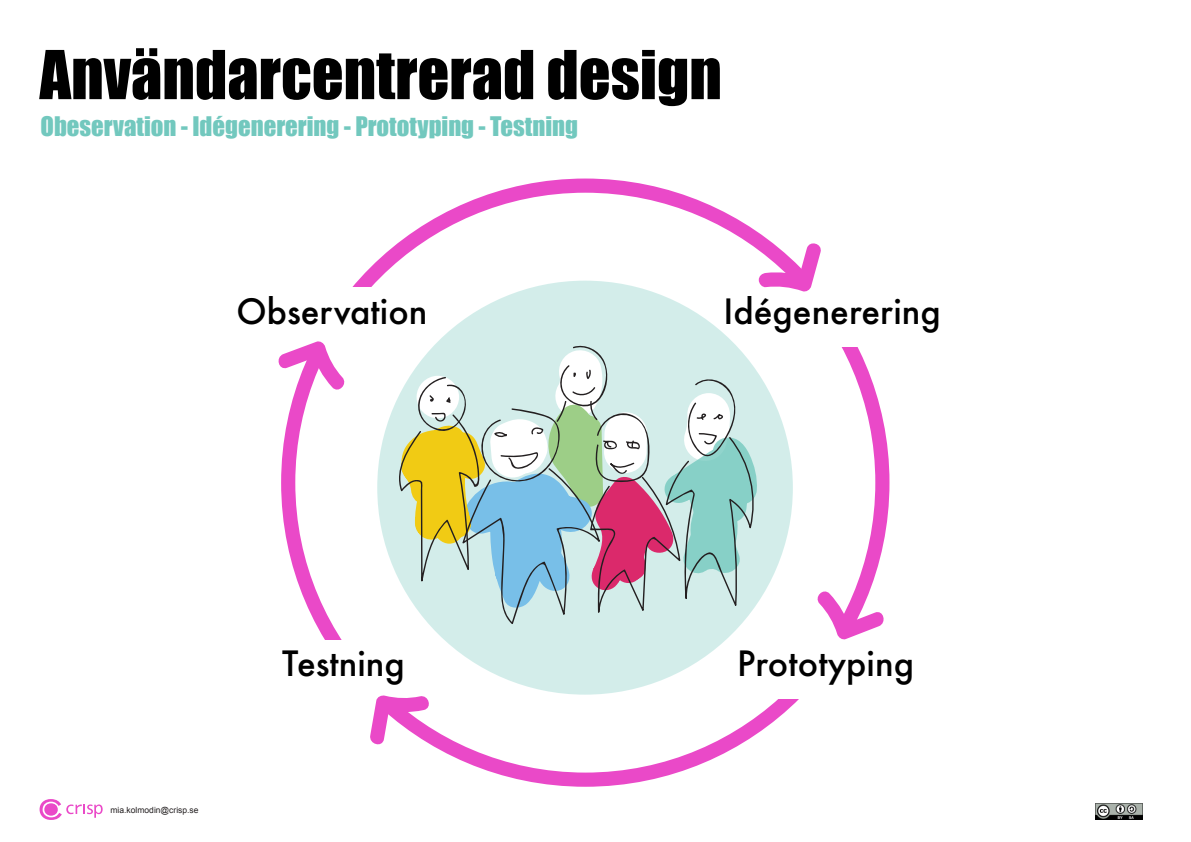
<style>
.page{position:relative;width:1191px;height:842px;background:#fff}
.page>*{position:absolute;margin:0;border:0;box-sizing:border-box;transform-origin:0 0}
.t1{font:62.3px "Impact";color:#000}
.t2{font:500 33.9px "Futura";color:#000}
.t3{font:24.8px "Impact";color:#72c8be}
.t4{font:8.5px "Arial";color:#231f20}
</style>
<div class="page">
<div style="left:281px;top:179px;width:608px;height:608px;border:14px solid #ea49c8;border-radius:50%"></div>
<div style="left:267px;top:288px;width:109px;height:64px;background:#fff"></div>
<div style="left:796px;top:280px;width:110px;height:66px;background:#fff"></div>
<div style="left:287px;top:640px;width:109px;height:68px;background:#fff"></div>
<div style="left:776px;top:627px;width:110px;height:72px;background:#fff"></div>
<div style="left:377px;top:281px;width:416px;height:414px;background:#d3edea;border-radius:50%"></div>
<svg style="left:278px;top:341px;width:67px;height:53px"></svg>
<svg style="left:370px;top:695px;width:63px;height:51px"></svg>
<svg style="left:394px;top:343px;width:364px;height:281px"></svg>
<svg style="left:40px;top:799px;width:63px;height:21px"></svg>
<img style="left:1095px;top:803px;width:47px;height:17px">
<svg style="left:758px;top:240px;width:63px;height:52px"></svg>
<svg style="left:817px;top:587px;width:67px;height:53px"></svg>
<h1 class="t1" style="left:40px;top:26px;width:684px">Användarcentrerad design</h1>
<p class="t3" style="left:41px;top:107px;width:539px">Obeservation - Idégenerering - Prototyping - Testning</p>
<h2 class="t2" style="left:236px;top:288px;width:192px">Observation</h2>
<h2 class="t2" style="left:723px;top:288px;width:219px">Idégenerering</h2>
<p class="t4" style="left:111px;top:804px;width:90px">mia.kolmodin@crisp.se</p>
<h2 class="t2" style="left:282px;top:640px;width:124px">Testning</h2>
<h2 class="t2" style="left:737px;top:640px;width:178px">Prototyping</h2>
</div>
